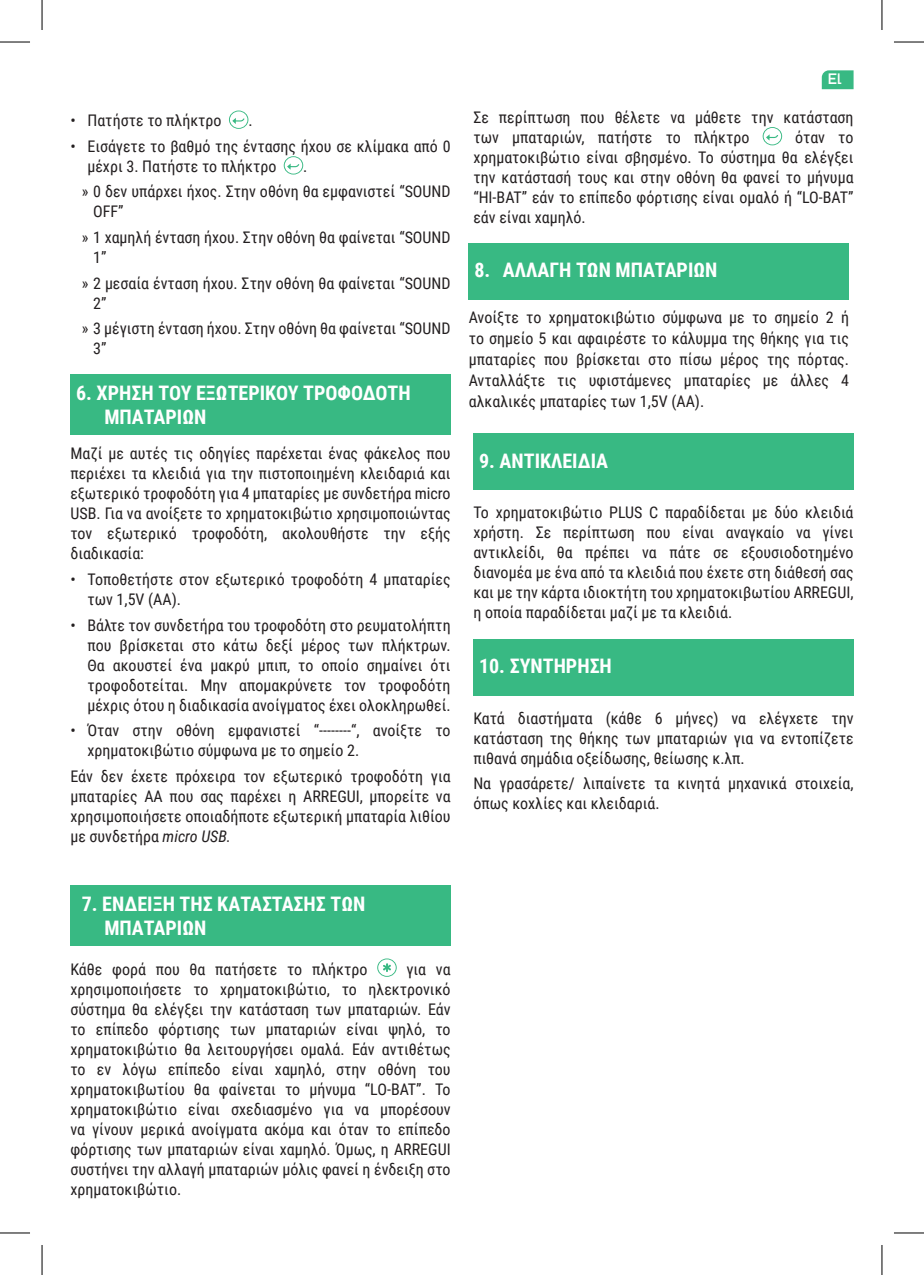
<style>
.page{position:relative;width:924px;height:1275px;background:#fff}
.page>*{position:absolute;margin:0;border:0;box-sizing:border-box;transform-origin:0 0}
.t1{font:700 20px/24px "Roboto Condensed";color:#fff}
.t2{font:16px/20px "Roboto Condensed";color:#231f20}
.t3{font:500 15.2px "TT Firs Neue";color:#fff}
.s1{font-style:italic}
</style>
<div class="page">
<svg style="left:229px;top:110px;width:19px;height:19px"></svg>
<svg style="left:283px;top:156px;width:20px;height:18px"></svg>
<div style="left:70px;top:885px;width:380px;height:60px;background:#38b983"></div>
<div style="left:468px;top:243px;width:380px;height:56px;background:#38b983"></div>
<div style="left:473px;top:433px;width:380px;height:57px;background:#38b983"></div>
<div style="left:473px;top:639px;width:380px;height:56px;background:#38b983"></div>
<svg style="left:377px;top:958px;width:19px;height:18px"></svg>
<svg style="left:762px;top:127px;width:19px;height:18px"></svg>
<div style="left:70px;top:374px;width:380px;height:60px;background:#38b983"></div>
<svg style="left:821px;top:70px;width:32px;height:19px"></svg>
<hr style="left:0;top:42px;width:30px;height:1px;background:#000">
<hr style="left:893px;top:42px;width:30px;height:1px;background:#000">
<hr style="left:0;top:1232px;width:30px;height:1px;background:#000">
<hr style="left:893px;top:1232px;width:30px;height:1px;background:#000">
<hr style="left:42px;top:0;width:1px;height:30px;background:#000">
<hr style="left:42px;top:1245px;width:1px;height:30px;background:#000">
<hr style="left:881px;top:0;width:1px;height:30px;background:#000">
<hr style="left:881px;top:1245px;width:1px;height:30px;background:#000">
<p class="t2" style="left:70px;top:110px;width:153px">• Πατήστε το πλήκτρο</p>
<p class="t2" style="left:248px;top:110px;width:6px">.</p>
<p class="t2" style="left:87px;top:135px;width:364px;text-indent:-17px">• Εισάγετε το βαθμό της έντασης ήχου σε κλίμακα από 0 μέχρι 3. Πατήστε το πλήκτρο</p>
<p class="t2" style="left:82px;top:153px;width:370px;line-height:25.6px;text-indent:221px">.<br>» 0 δεν υπάρχει ήχος. Στην οθόνη θα εμφανιστεί “SOUND</p>
<p class="t2" style="left:82px;top:198px;width:370px;line-height:25.6px;text-indent:11px">OFF”<br>» 1 χαμηλή ένταση ήχου. Στην οθόνη θα φαίνεται “SOUND</p>
<p class="t2" style="left:82px;top:244px;width:370px;line-height:25.6px;text-indent:11px">1”<br>» 2 μεσαία ένταση ήχου. Στην οθόνη θα φαίνεται “SOUND</p>
<p class="t2" style="left:82px;top:290px;width:370px;line-height:25.6px;text-indent:11px">2”<br>» 3 μέγιστη ένταση ήχου. Στην οθόνη θα φαίνεται “SOUND</p>
<p class="t2" style="left:93px;top:338px;width:15px">3”</p>
<p class="t1" style="left:104px;top:380px;width:308px;text-indent:-28px">6. ΧΡΗΣΗ ΤΟΥ ΕΞΩΤΕΡΙΚΟΥ ΤΡΟΦΟΔΟΤΗ<br>ΜΠΑΤΑΡΙΩΝ</p>
<p class="t2" style="left:70px;top:443px;width:381px;text-align:justify">Μαζί με αυτές τις οδηγίες παρέχεται ένας φάκελος που περιέχει τα κλειδιά για την πιστοποιημένη κλειδαριά και εξωτερικό τροφοδότη για 4 μπαταρίες με συνδετήρα micro USB. Για να ανοίξετε το χρηματοκιβώτιο χρησιμοποιώντας τον εξωτερικό τροφοδότη, ακολουθήστε την εξής διαδικασία:</p>
<p class="t2" style="left:87px;top:568px;width:364px;text-indent:-17px">• Τοποθετήστε στον εξωτερικό τροφοδότη 4 μπαταρίες των 1,5V (AA).</p>
<p class="t2" style="left:87px;top:614px;width:364px;text-align:justify;text-indent:-17px">• Βάλτε τον συνδετήρα του τροφοδότη στο ρευματολήπτη που βρίσκεται στο κάτω δεξί μέρος των πλήκτρων.<br>Θα ακουστεί ένα μακρύ μπιπ, το οποίο σημαίνει ότι τροφοδοτείται. Μην απομακρύνετε τον τροφοδότη μέχρις ότου η διαδικασία ανοίγματος έχει ολοκληρωθεί.</p>
<p class="t2" style="left:87px;top:720px;width:364px;text-indent:-17px">• Όταν στην οθόνη εμφανιστεί “--------“, ανοίξτε το χρηματοκιβώτιο σύμφωνα με το σημείο 2.</p>
<p class="t2" style="left:70px;top:765px;width:381px;text-align:justify">Εάν δεν έχετε πρόχειρα τον εξωτερικό τροφοδότη για μπαταρίες AA που σας παρέχει η ARREGUI, μπορείτε να χρησιμοποιήσετε οποιαδήποτε εξωτερική μπαταρία λιθίου με συνδετήρα <span class="s1">micro USB.</span></p>
<p class="t3" style="left:827px;top:68px;width:15px">El</p>
<p class="t2" style="left:473px;top:106px;width:381px">Σε περίπτωση που θέλετε να μάθετε την κατάσταση των μπαταριών, πατήστε το πλήκτρο</p>
<p class="t2" style="left:473px;top:126px;width:381px;text-align:justify;text-indent:322px">όταν το χρηματοκιβώτιο είναι σβησμένο. Το σύστημα θα ελέγξει την κατάστασή τους και στην οθόνη θα φανεί το μήνυμα “HI-BAT” εάν το επίπεδο φόρτισης είναι ομαλό ή “LO-BAT” εάν είναι χαμηλό.</p>
<p class="t1" style="left:474px;top:257px;width:244px">8. ΑΛΛΑΓΗ ΤΩΝ ΜΠΑΤΑΡΙΩΝ</p>
<p class="t2" style="left:468px;top:306px;width:381px;line-height:21px;text-align:justify">Ανοίξτε το χρηματοκιβώτιο σύμφωνα με το σημείο 2 ή το σημείο 5 και αφαιρέστε το κάλυμμα της θήκης για τις μπαταρίες που βρίσκεται στο πίσω μέρος της πόρτας.<br>Ανταλλάξτε τις υφιστάμενες μπαταρίες με άλλες 4 αλκαλικές μπαταρίες των 1,5V (AA).</p>
<p class="t1" style="left:479px;top:448px;width:131px">9. ΑΝΤΙΚΛΕΙΔΙΑ</p>
<p class="t2" style="left:473px;top:502px;width:381px;text-align:justify">Το χρηματοκιβώτιο PLUS C παραδίδεται με δύο κλειδιά χρήστη. Σε περίπτωση που είναι αναγκαίο να γίνει αντικλείδι, θα πρέπει να πάτε σε εξουσιοδοτημένο διανομέα με ένα από τα κλειδιά που έχετε στη διάθεσή σας και με την κάρτα ιδιοκτήτη του χρηματοκιβωτίου ARREGUI, η οποία παραδίδεται μαζί με τα κλειδιά.</p>
<p class="t1" style="left:479px;top:653px;width:134px">10. ΣΥΝΤΗΡΗΣΗ</p>
<p class="t2" style="left:473px;top:707px;width:381px;text-align:justify">Κατά διαστήματα (κάθε 6 μήνες) να ελέγχετε την κατάσταση της θήκης των μπαταριών για να εντοπίζετε πιθανά σημάδια οξείδωσης, θείωσης κ.λπ.</p>
<p class="t2" style="left:473px;top:773px;width:381px">Να γρασάρετε/ λιπαίνετε τα κινητά μηχανικά στοιχεία, όπως κοχλίες και κλειδαριά.</p>
<p class="t1" style="left:104px;top:891px;width:262px;text-indent:-23px">7. ΕΝΔΕΙΞΗ ΤΗΣ ΚΑΤΑΣΤΑΣΗΣ ΤΩΝ<br>ΜΠΑΤΑΡΙΩΝ</p>
<p class="t2" style="left:70px;top:959px;width:298px">Κάθε φορά που θα πατήσετε το πλήκτρο</p>
<p class="t2" style="left:70px;top:959px;width:381px;text-align:justify;text-indent:336px">για να χρησιμοποιήσετε το χρηματοκιβώτιο, το ηλεκτρονικό σύστημα θα ελέγξει την κατάσταση των μπαταριών. Εάν το επίπεδο φόρτισης των μπαταριών είναι ψηλό, το χρηματοκιβώτιο θα λειτουργήσει ομαλά. Εάν αντιθέτως το εν λόγω επίπεδο είναι χαμηλό, στην οθόνη του χρηματοκιβωτίου θα φαίνεται το μήνυμα “LO-BAT”. Το χρηματοκιβώτιο είναι σχεδιασμένο για να μπορέσουν να γίνουν μερικά ανοίγματα ακόμα και όταν το επίπεδο φόρτισης των μπαταριών είναι χαμηλό. Όμως, η ARREGUI συστήνει την αλλαγή μπαταριών μόλις φανεί η ένδειξη στο χρηματοκιβώτιο.</p>
</div>
